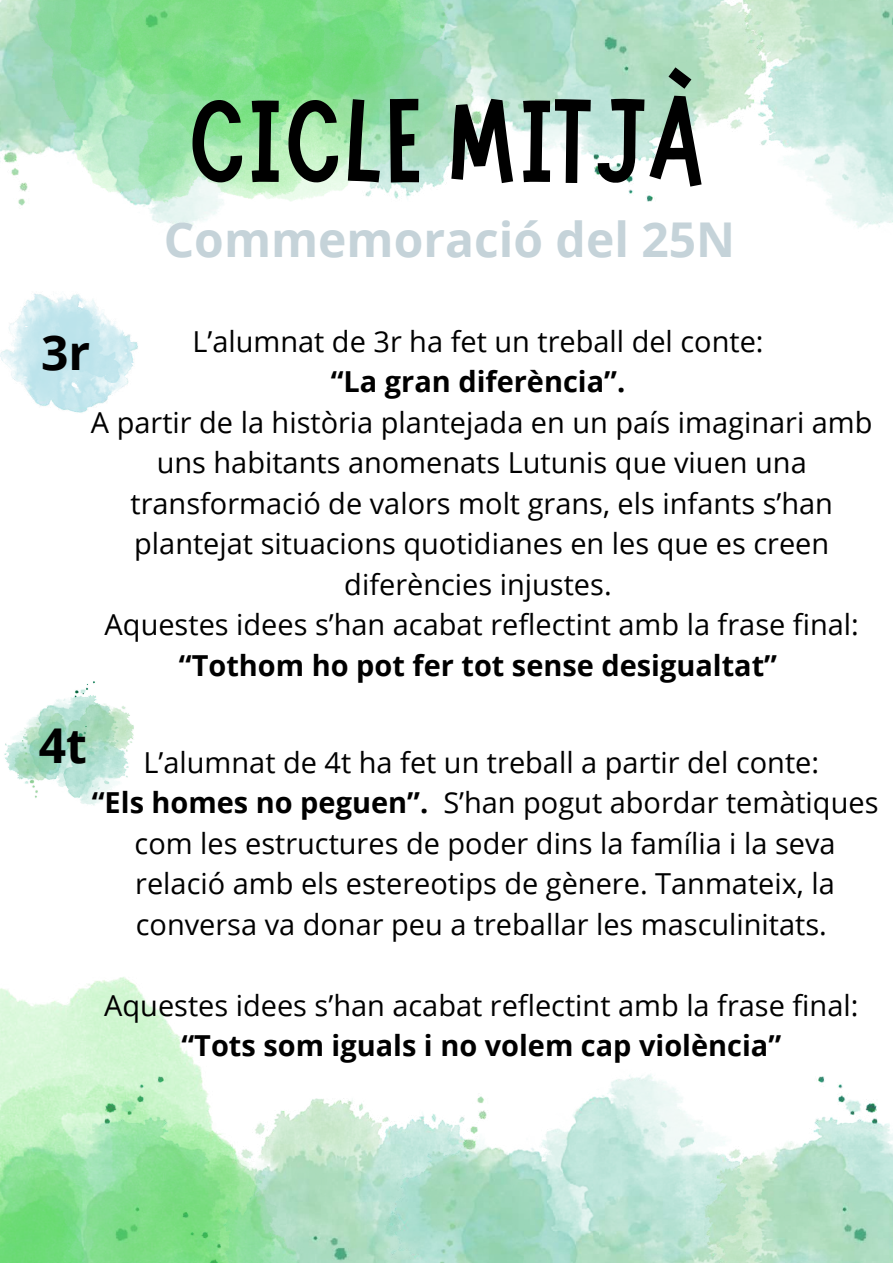
<style>
.page{position:relative;width:893px;height:1264px;background:#fff}
.page>*{position:absolute;margin:0;border:0;box-sizing:border-box;transform-origin:0 0}
.t1{font:119.85px "Marykate";color:#000}
.t2{font:700 48px "Open Sans";color:#c5d3d9}
.t3{font:700 48px "Open Sans";color:#000}
.t4{font:28.95px/40.5px "Open Sans";color:#000;text-align:center}
.t5{font:700 28.95px "Open Sans";color:#000}
.s1{font-weight:700}
</style>
<div class="page">
<img style="left:0;top:0;width:223px;height:228px">
<img style="left:312px;top:1098px;width:73px;height:164px">
<img style="left:449px;top:0;width:288px;height:201px">
<img style="left:385px;top:1074px;width:314px;height:188px">
<img style="left:737px;top:0;width:155px;height:228px">
<img style="left:699px;top:1076px;width:193px;height:186px">
<img style="left:0;top:977px;width:312px;height:285px">
<img style="left:34px;top:0;width:415px;height:204px">
<img style="left:0;top:293px;width:138px;height:120px">
<img style="left:4px;top:682px;width:130px;height:124px">
<h1 class="t1" style="left:188px;top:63px;width:518px">CICLE MITJÀ</h1>
<h2 class="t2" style="left:164px;top:206px;width:573px">Commemoració del 25N</h2>
<p class="t4" style="left:192px;top:320px;width:572px">L’alumnat de 3r ha fet un treball del conte:</p>
<p class="t5" style="left:330px;top:361px;width:296px">“La gran diferència”.</p>
<p class="t4" style="left:91px;top:401px;width:783px">A partir de la història plantejada en un país imaginari amb uns habitants anomenats Lutunis que viuen una transformació de valors molt grans, els infants s’han plantejat situacions quotidianes en les que es creen diferències injustes.<br>Aquestes idees s’han acabat reflectint amb la frase final:</p>
<p class="t5" style="left:179px;top:644px;width:599px">“Tothom ho pot fer tot sense desigualtat”</p>
<h2 class="t3" style="left:41px;top:319px;width:51px">3r</h2>
<p class="t4" style="left:39px;top:741px;width:781px"><sup>4t</sup> L’alumnat de 4t ha fet un treball a partir del conte:</p>
<p class="t4" style="left:92px;top:781px;width:788px"><span class="s1">“Els homes no peguen”.</span> S’han pogut abordar temàtiques</p>
<p class="t4" style="left:135px;top:822px;width:702px">com les estructures de poder dins la família i la seva</p>
<p class="t4" style="left:135px;top:862px;width:701px">relació amb els estereotips de gènere. Tanmateix, la</p>
<p class="t4" style="left:136px;top:903px;width:692px">conversa va donar peu a treballar les masculinitats.</p>
<p class="t4" style="left:104px;top:984px;width:755px">Aquestes idees s’han acabat reflectint amb la frase final:</p>
<p class="t5" style="left:181px;top:1025px;width:601px">“Tots som iguals i no volem cap violència”</p>
</div>
